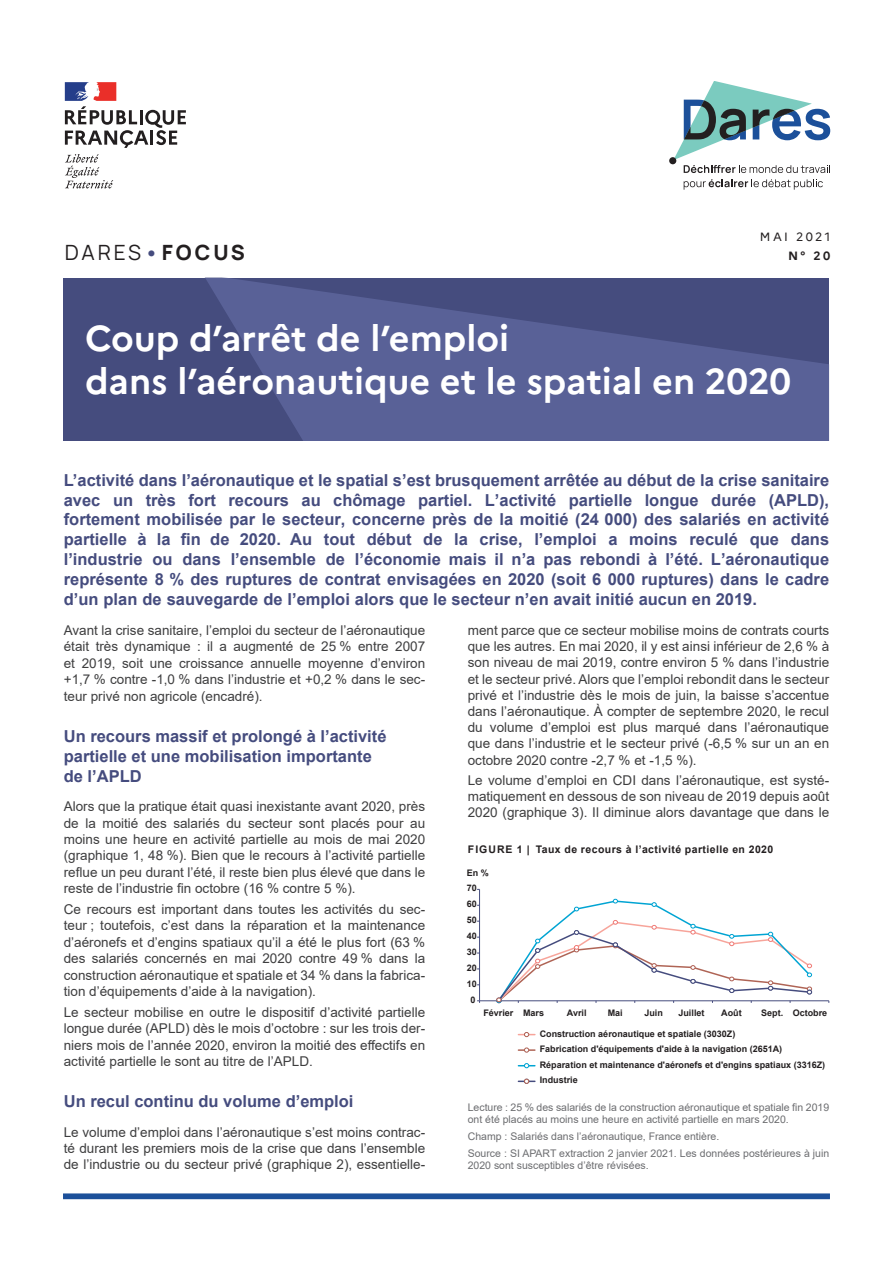
<style>
.page{position:relative;width:893px;height:1263px;background:#fff}
.page>*{position:absolute;margin:0;border:0;box-sizing:border-box;transform-origin:0 0}
.t1{font:700 36px/43.2px "Marianne";color:#fff}
.t2{font:21px "Manrope";letter-spacing:.13em;color:#231f20}
.t3{font:700 16.5px/19.8px "Arial";color:#454c7e;text-align:justify}
.t4{font:13.5px/16.5px "Arial";color:#3e3e3f;text-align:justify}
.t5{font:12px "Marianne";letter-spacing:.2em;color:#231f20}
.t6{font:700 12px "Marianne";color:#231f20}
.t7{font:10.5px/12.6px "Arial";color:#6c6d70}
.t8{font:700 10.5px "Arial";letter-spacing:.04em;color:#231f20}
.t9{font:700 9px/15.6px "Arial";color:#231f20}
.s1{font-weight:700;color:#454c7e}
.s2{font-weight:800}
</style>
<div class="page">
<svg style="left:63px;top:1193px;width:767px;height:6px;fill:#1c509a"></svg>
<div style="left:64px;top:278px;width:765px;height:162px;background:#454c7e"></div>
<svg style="left:205px;top:278px;width:624px;height:162px;fill:#596197"></svg>
<div style="left:669px;top:157px;width:7px;height:7px;background:#231f20;border-radius:50%"></div>
<svg style="left:684px;top:179px;width:139px;height:10px"></svg>
<svg style="left:673px;top:81px;width:157px;height:92px"></svg>
<svg style="left:65px;top:154px;width:48px;height:34px"></svg>
<svg style="left:65px;top:82px;width:121px;height:66px"></svg>
<hr style="left:479px;top:889px;width:1px;height:112px;background:#454c7e">
<hr style="left:480px;top:1000px;width:349px;height:1px;background:#454c7e">
<svg style="left:496px;top:899px;width:316px;height:104px"></svg>
<svg style="left:518px;top:1032px;width:17px;height:5px"></svg>
<svg style="left:518px;top:1048px;width:17px;height:4px"></svg>
<svg style="left:518px;top:1063px;width:17px;height:5px"></svg>
<svg style="left:518px;top:1079px;width:17px;height:4px"></svg>
<h2 class="t2" style="left:65px;top:237px;width:182px">DARES<span class="s1">•</span><span class="s2">FOCUS</span></h2>
<p class="t5" style="left:760px;top:229px;width:72px">MAI 2021</p>
<p class="t6" style="left:788px;top:248px;width:44px">N° 20</p>
<h1 class="t1" style="left:85px;top:317px;width:708px">Coup d’arrêt de l’emploi<br>dans l’aéronautique et le spatial en 2020</h1>
<p class="t3" style="left:64px;top:470px;width:767px">L’activité dans l’aéronautique et le spatial s’est brusquement arrêtée au début de la crise sanitaire avec un très fort recours au chômage partiel. L’activité partielle longue durée (APLD), fortement mobilisée par le secteur, concerne près de la moitié (24 000) des salariés en activité partielle à la fin de 2020. Au tout début de la crise, l’emploi a moins reculé que dans l’industrie ou dans l’ensemble de l’économie mais il n’a pas rebondi à l’été. L’aéronautique représente 8 % des ruptures de contrat envisagées en 2020 (soit 6 000 ruptures) dans le cadre d’un plan de sauvegarde de l’emploi alors que le secteur n’en avait initié aucun en 2019.</p>
<p class="t4" style="left:64px;top:622px;width:363px">Avant la crise sanitaire, l’emploi du secteur de l’aéronautique était très dynamique : il a augmenté de 25 % entre 2007 et 2019, soit une croissance annuelle moyenne d’environ +1,7 % contre -1,0 % dans l’industrie et +0,2 % dans le sec&shy;teur privé non agricole (encadré).</p>
<p class="t3" style="left:64px;top:726px;width:324px;text-align:left">Un recours massif et prolongé à l’activité partielle et une mobilisation importante de l’APLD</p>
<p class="t4" style="left:64px;top:798px;width:363px">Alors que la pratique était quasi inexistante avant 2020, près de la moitié des salariés du secteur sont placés pour au moins une heure en activité partielle au mois de mai 2020 (graphique 1, 48 %). Bien que le recours à l’activité partielle reflue un peu durant l’été, il reste bien plus élevé que dans le reste de l’industrie fin octobre (16 % contre 5 %).</p>
<p class="t4" style="left:64px;top:901px;width:363px">Ce recours est important dans toutes les activités du sec&shy;teur ; toutefois, c’est dans la réparation et la maintenance d’aéronefs et d’engins spatiaux qu’il a été le plus fort (63 % des salariés concernés en mai 2020 contre 49 % dans la construction aéronautique et spatiale et 34 % dans la fabrica&shy;tion d’équipements d’aide à la navigation).</p>
<p class="t4" style="left:64px;top:1004px;width:363px">Le secteur mobilise en outre le dispositif d’activité partielle longue durée (APLD) dès le mois d’octobre : sur les trois der&shy;niers mois de l’année 2020, environ la moitié des effectifs en activité partielle le sont au titre de l’APLD.</p>
<p class="t3" style="left:64px;top:1092px;width:291px">Un recul continu du volume d’emploi</p>
<p class="t4" style="left:64px;top:1123px;width:363px">Le volume d’emploi dans l’aéronautique s’est moins contrac&shy;té durant les premiers mois de la crise que dans l’ensemble de l’industrie ou du secteur privé (graphique 2), essentielle-</p>
<p class="t4" style="left:468px;top:622px;width:363px">ment parce que ce secteur mobilise moins de contrats courts que les autres. En mai 2020, il y est ainsi inférieur de 2,6 % à son niveau de mai 2019, contre environ 5 % dans l’industrie et le secteur privé. Alors que l’emploi rebondit dans le secteur privé et l’industrie dès le mois de juin, la baisse s’accentue dans l’aéronautique. À compter de septembre 2020, le recul du volume d’emploi est plus marqué dans l’aéronautique que dans l’industrie et le secteur privé (-6,5 % sur un an en octobre 2020 contre -2,7 % et -1,5 %).</p>
<p class="t4" style="left:468px;top:772px;width:363px">Le volume d’emploi en CDI dans l’aéronautique, est systé&shy;matiquement en dessous de son niveau de 2019 depuis août 2020 (graphique 3). Il diminue alors davantage que dans le</p>
<p class="t8" style="left:468px;top:842px;width:307px">FIGURE 1 | Taux de recours à l’activité partielle en 2020</p>
<p class="t9" style="left:467px;top:865px;width:24px">En %</p>
<p class="t9" style="left:467px;top:880px;width:12px">70</p>
<p class="t9" style="left:467px;top:896px;width:12px">60</p>
<p class="t9" style="left:467px;top:912px;width:12px">50</p>
<p class="t9" style="left:467px;top:928px;width:12px">40</p>
<p class="t9" style="left:467px;top:944px;width:12px">30</p>
<p class="t9" style="left:467px;top:960px;width:12px">20</p>
<p class="t9" style="left:467px;top:976px;width:12px">10</p>
<p class="t9" style="left:471px;top:992px;width:7px">0</p>
<p class="t9" style="left:483px;top:1005px;width:62px">Février Mars</p>
<p class="t9" style="left:567px;top:1005px;width:21px">Avril</p>
<p class="t9" style="left:608px;top:1005px;width:17px">Mai</p>
<p class="t9" style="left:644px;top:1005px;width:20px">Juin</p>
<p class="t9" style="left:678px;top:1005px;width:28px">Juillet</p>
<p class="t9" style="left:721px;top:1005px;width:22px">Août</p>
<p class="t9" style="left:761px;top:1005px;width:67px">Sept. Octobre</p>
<p class="t9" style="left:540px;top:1026px;width:197px">Construction aéronautique et spatiale (3030Z)</p>
<p class="t9" style="left:540px;top:1057px;width:287px">Réparation et maintenance d'aéronefs et d'engins spatiaux (3316Z)<br>Industrie</p>
<p class="t9" style="left:540px;top:1041px;width:244px">Fabrication d'équipements d'aide à la navigation (2651A)</p>
<p class="t7" style="left:468px;top:1100px;width:363px">Lecture : 25 % des salariés de la construction aéronautique et spatiale fin 2019 ont été placés au moins une heure en activité partielle en mars 2020.</p>
<p class="t7" style="left:468px;top:1128px;width:363px;line-height:16.8px">Champ : Salariés dans l’aéronautique, France entière.<br>Source : SI APART extraction 2 janvier 2021. Les données postérieures à juin</p>
<p class="t7" style="left:468px;top:1159px;width:182px">2020 sont susceptibles d’être révisées.</p>
</div>
